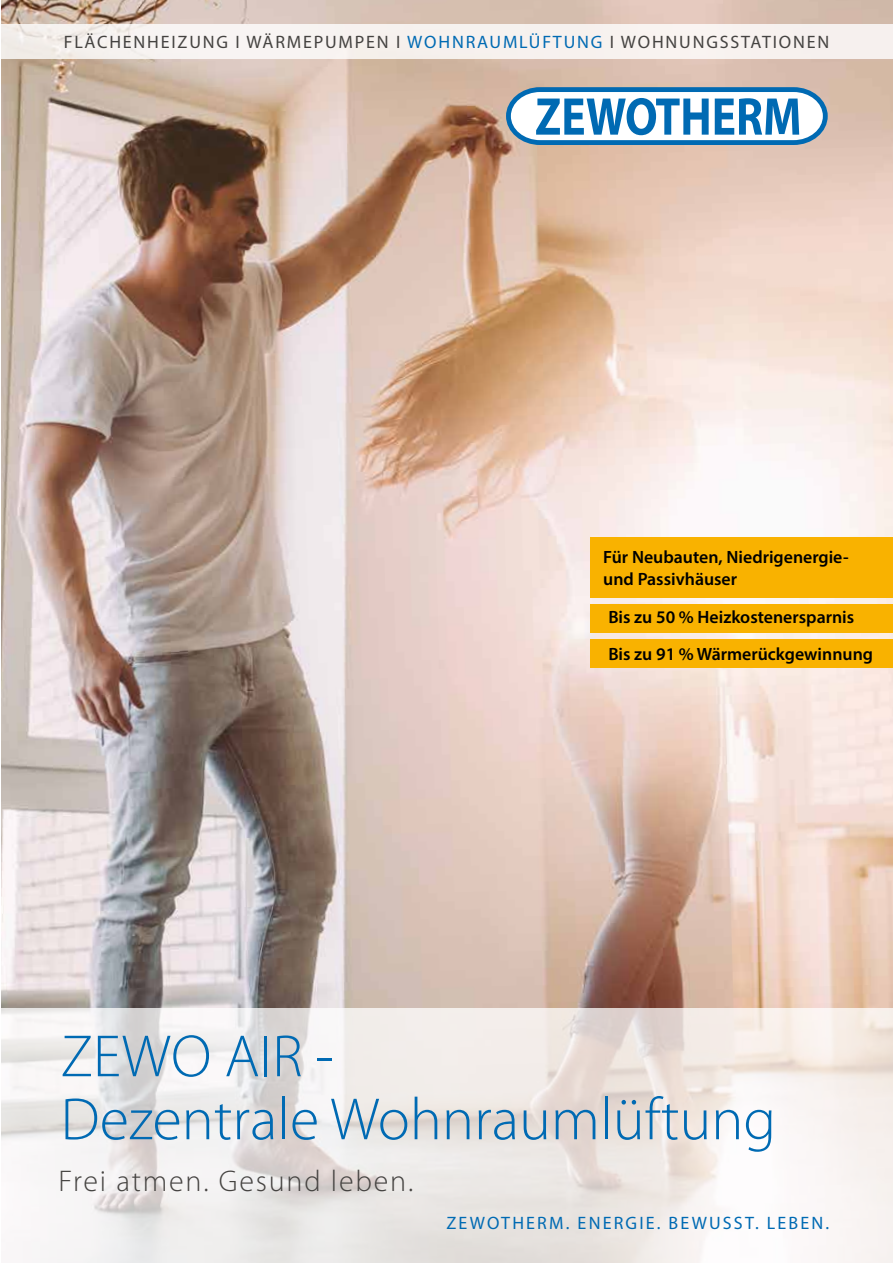
<style>
.page{position:relative;width:893px;height:1263px;background:#fff}
.page>*{position:absolute;margin:0;border:0;box-sizing:border-box;transform-origin:0 0}
.t1{font:300 60px/63px "Myriad Pro";color:#006ab3}
.t2{font:300 30px "Myriad Pro";letter-spacing:.06em;color:#454341}
.t3{font:18px "Myriad Pro";letter-spacing:.1em;color:#454341}
.t4{font:18px "Myriad Pro";letter-spacing:.12em;color:#006ab3}
.t5{font:600 17.85px/37.2px "Myriad Pro";color:#000}
.s1{color:#006ab3}
</style>
<div class="page">
<img style="left:1px;top:0;width:892px;height:1008px">
<div style="left:0;top:24px;width:893px;height:34px;background:#f7f2ef"></div>
<svg style="left:1px;top:1008px;width:892px;height:255px"></svg>
<svg style="left:506px;top:87px;width:322px;height:58px"></svg>
<div style="left:590px;top:537px;width:303px;height:60px;background:#f9b200"></div>
<div style="left:590px;top:604px;width:303px;height:28px;background:#f9b200"></div>
<div style="left:590px;top:640px;width:303px;height:28px;background:#f9b200"></div>
<p class="t3" style="left:64px;top:31px;width:767px">FLÄCHENHEIZUNG I WÄRMEPUMPEN I <span class="s1">WOHNRAUMLÜFTUNG</span> I WOHNUNGSSTATIONEN</p>
<p class="t5" style="left:603px;top:545px;width:247px;line-height:22.5px">Für Neubauten, Niedrigenergie&shy;und Passivhäuser</p>
<p class="t5" style="left:608px;top:598px;width:266px">Bis zu 50 % Heizkostenersparnis<br>Bis zu 91 % Wärmerückgewinnung</p>
<h1 class="t1" style="left:61px;top:1024px;width:717px">ZEWO AIR -<br>Dezentrale Wohnraumlüftung</h1>
<h2 class="t2" style="left:58px;top:1163px;width:356px">Frei atmen. Gesund leben.</h2>
<p class="t4" style="left:446px;top:1212px;width:384px">ZEWOTHERM. ENERGIE. BEWUSST. LEBEN.</p>
</div>
